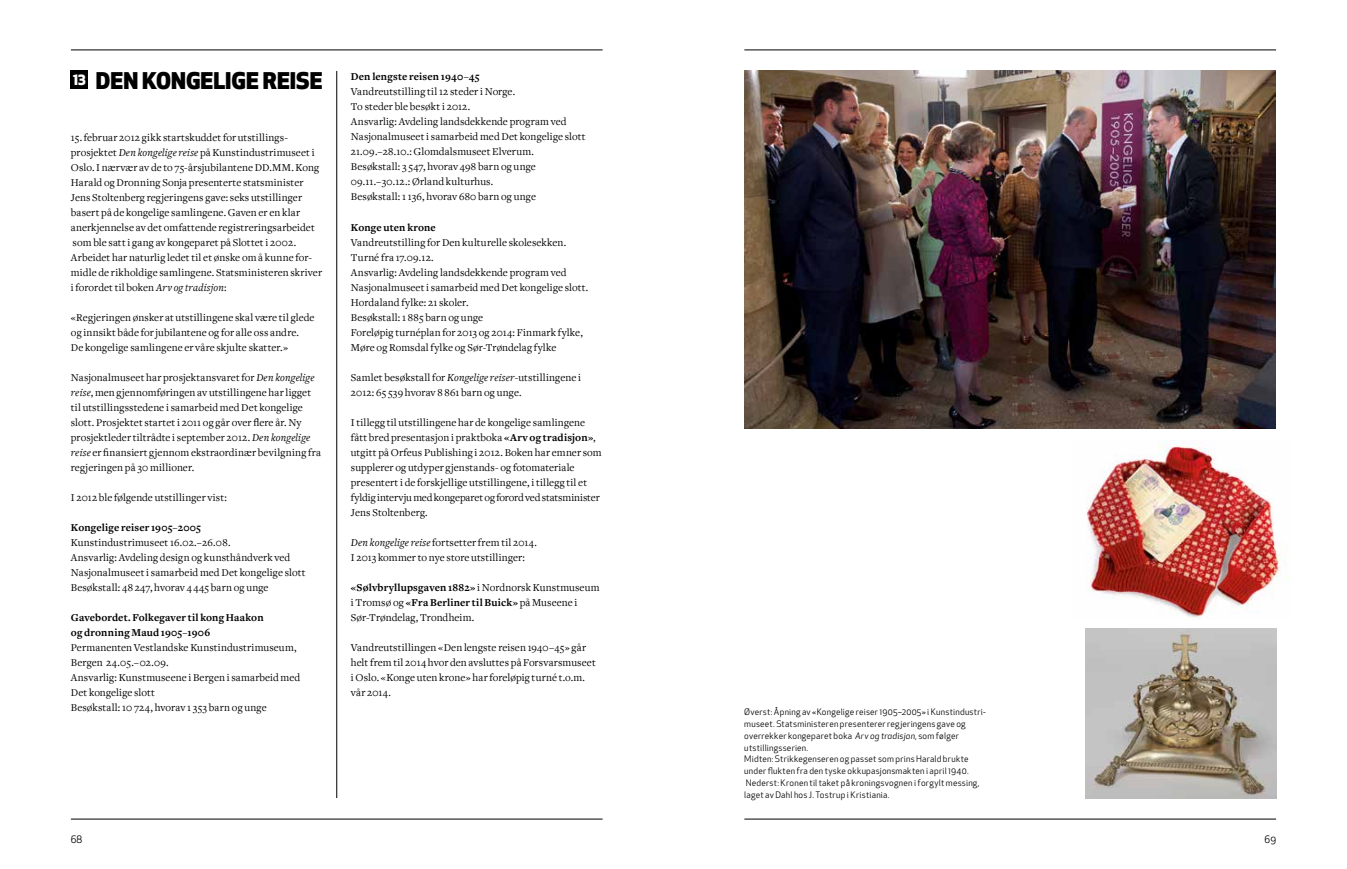
<style>
.page{position:relative;width:1347px;height:869px;background:#fff}
.page>*{position:absolute;margin:0;border:0;box-sizing:border-box;transform-origin:0 0}
.t1{font:800 22.5px "Apex New";color:#000}
.t2{font:11px/15px "Freight Text";letter-spacing:.01em;color:#000}
.t3{font:700 11px/15px "Freight Text";letter-spacing:.01em;color:#000}
.t4{font:10px "Apex New";color:#000}
.t5{font:8.75px/11.9px "Apex New";letter-spacing:.025em;color:#000}
.s1{font-style:italic}
.s2{font-weight:700}
</style>
<div class="page">
<hr style="left:336px;top:71px;width:1px;height:726px;background:#000">
<hr style="left:71px;top:50px;width:531px;height:1px;background:#000">
<hr style="left:71px;top:818px;width:531px;height:1px;background:#000">
<hr style="left:744px;top:50px;width:532px;height:1px;background:#000">
<hr style="left:744px;top:818px;width:532px;height:1px;background:#000">
<div style="left:71px;top:71px;width:17px;height:18px;background:#000"></div>
<img style="left:744px;top:71px;width:531px;height:357px">
<img style="left:1086px;top:440px;width:202px;height:178px">
<img style="left:1085px;top:628px;width:191px;height:169px">
<h1 class="t1" style="left:73px;top:65px;width:251px"><sup>13</sup> DEN KONGELIGE REISE</h1>
<p class="t2" style="left:71px;top:130px;width:253px">15. februar 2012 gikk startskuddet for utstillings&shy;prosjektet <span class="s1">Den kongelige reise</span> på Kunstindustrimuseet i Oslo. I nærvær av de to 75-årsjubilantene DD.MM. Kong Harald og Dronning Sonja presenterte statsminister Jens Stoltenberg regjeringens gave: seks utstillinger basert på de kongelige samlingene. Gaven er en klar anerkjennelse av det omfattende registreringsarbeidet som ble satt i gang av kongeparet på Slottet i 2002.<br>Arbeidet har naturlig ledet til et ønske om å kunne for&shy;midle de rikholdige samlingene. Statsministeren skriver i forordet til boken <span class="s1">Arv og tradisjon</span>:</p>
<p class="t2" style="left:71px;top:310px;width:245px">«Regjeringen ønsker at utstillingene skal være til glede og innsikt både for jubilantene og for alle oss andre.<br>De kongelige samlingene er våre skjulte skatter.»</p>
<p class="t2" style="left:71px;top:370px;width:252px">Nasjonalmuseet har prosjektansvaret for <span class="s1">Den kongelige reise</span>, men gjennomføringen av utstillingene har ligget til utstillingsstedene i samarbeid med Det kongelige slott. Prosjektet startet i 2011 og går over flere år. Ny prosjektleder tiltrådte i september 2012. <span class="s1">Den kongelige reise</span> er finansiert gjennom ekstraordinær bevilgning fra regjeringen på 30 millioner.</p>
<p class="t2" style="left:71px;top:490px;width:157px">I 2012 ble følgende utstillinger vist:</p>
<p class="t3" style="left:71px;top:520px;width:132px">Kongelige reiser 1905–2005</p>
<p class="t2" style="left:71px;top:535px;width:236px">Kunstindustrimuseet 16.02.–26.08.<br>Ansvarlig: Avdeling design og kunsthåndverk ved Nasjonalmuseet i samarbeid med Det kongelige slott Besøkstall: 48 247, hvorav 4 445 barn og unge</p>
<p class="t3" style="left:71px;top:610px;width:194px">Gavebordet. Folkegaver til kong Haakon og dronning Maud 1905–1906</p>
<p class="t2" style="left:71px;top:639px;width:231px">Permanenten Vestlandske Kunstindustrimuseum, Bergen 24.05.–02.09.<br>Ansvarlig: Kunstmuseene i Bergen i samarbeid med Det kongelige slott<br>Besøkstall: 10 724, hvorav 1 353 barn og unge</p>
<p class="t3" style="left:351px;top:69px;width:130px">Den lengste reisen 1940–45</p>
<p class="t2" style="left:351px;top:84px;width:236px">Vandreutstilling til 12 steder i Norge.<br>To steder ble besøkt i 2012.<br>Ansvarlig: Avdeling landsdekkende program ved Nasjonalmuseet i samarbeid med Det kongelige slott 21.09.–28.10.: Glomdalsmuseet Elverum.<br>Besøkstall: 3 547, hvorav 498 barn og unge 09.11.–30.12.: Ørland kulturhus.<br>Besøkstall: 1136, hvorav 680 barn og unge</p>
<p class="t3" style="left:351px;top:219px;width:86px">Konge uten krone</p>
<p class="t2" style="left:351px;top:234px;width:239px">Vandreutstilling for Den kulturelle skolesekken.<br>Turné fra 17.09.12.<br>Ansvarlig: Avdeling landsdekkende program ved Nasjonalmuseet i samarbeid med Det kongelige slott.<br>Hordaland fylke: 21 skoler.<br>Besøkstall: 1 885 barn og unge<br>Foreløpig turnéplan for 2013 og 2014: Finmark fylke, Møre og Romsdal fylke og Sør-Trøndelag fylke</p>
<p class="t2" style="left:351px;top:369px;width:232px">Samlet besøkstall for <span class="s1">Kongelige reiser</span>-utstillingene i<br>2012: 65 539 hvorav 8 861 barn og unge.</p>
<p class="t2" style="left:351px;top:414px;width:252px">I tillegg til utstillingene har de kongelige samlingene fått bred presentasjon i praktboka <span class="s2">«Arv og tradisjon»</span>, utgitt på Orfeus Publishing i 2012. Boken har emner som supplerer og utdyper gjenstands- og fotomateriale presentert i de forskjellige utstillingene, i tillegg til et fyldig intervju med kongeparet og forord ved statsminister Jens Stoltenberg.</p>
<p class="t2" style="left:351px;top:534px;width:188px"><span class="s1">Den kongelige reise</span> fortsetter frem til 2014.<br>I 2013 kommer to nye store utstillinger:</p>
<p class="t2" style="left:351px;top:579px;width:250px"><span class="s2">«Sølvbryllupsgaven 1882»</span> i Nordnorsk Kunstmuseum i Tromsø og <span class="s2">«Fra Berliner til Buick»</span> på Museene i<br>Sør-Trøndelag, Trondheim.</p>
<p class="t2" style="left:351px;top:639px;width:246px">Vandreutstillingen «Den lengste reisen 1940–45» går helt frem til 2014 hvor den avsluttes på Forsvarsmuseet i Oslo. «Konge uten krone» har foreløpig turné t.o.m. vår 2014.</p>
<p class="t5" style="left:744px;top:705px;width:243px">Øverst: Åpning av «Kongelige reiser 1905–2005» i Kunstindustri&shy;museet. Statsministeren presenterer regjeringens gave og overrekker kongeparet boka <span class="s1">Arv og tradisjon</span>, som følger utstillingsserien.<br>Midten: Strikkegenseren og passet som prins Harald brukte under flukten fra den tyske okkupasjonsmakten i april 1940.<br>Nederst: Kronen til taket på kroningsvognen i forgylt messing, laget av Dahl hos J. Tostrup i Kristiania.</p>
<p class="t4" style="left:71px;top:832px;width:13px">68</p>
<p class="t4" style="left:1264px;top:832px;width:13px">69</p>
</div>
